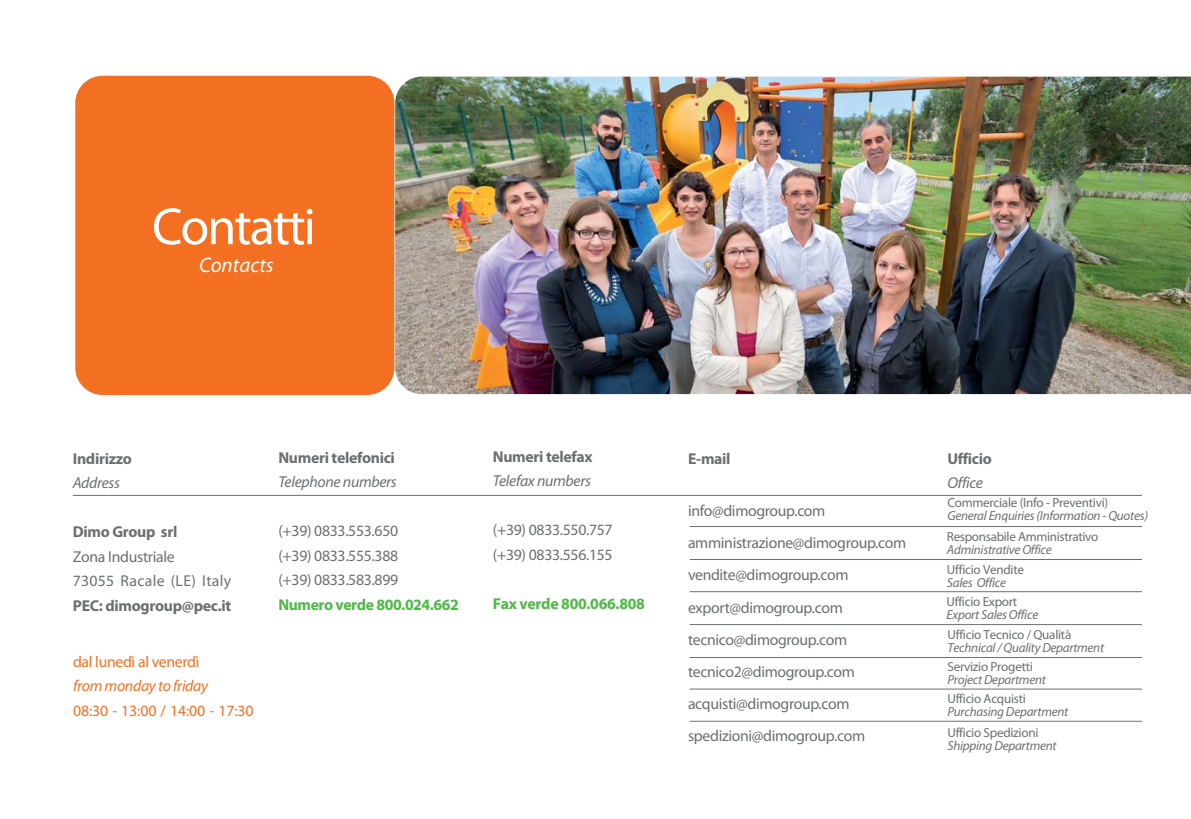
<style>
.page{position:relative;width:1191px;height:819px;background:#fff}
.page>*{position:absolute;margin:0;border:0;box-sizing:border-box;transform-origin:0 0}
.t1{font:52.5px "Myriad Pro";letter-spacing:-.04em;color:#fff}
.t2{font:italic 21px "Myriad Pro";color:#fff}
.t3{font:15.75px/32.2px "Myriad Pro";letter-spacing:-.02em;color:#6d6e70}
.t4{font:700 15.75px "Myriad Pro";letter-spacing:-.02em;color:#6d6e70}
.t5{font:italic 15.75px "Myriad Pro";letter-spacing:-.02em;color:#6d6e70}
.t6{font:700 15.75px "Myriad Pro";letter-spacing:-.025em;color:#50b848}
.t7{font:15.75px "Myriad Pro";letter-spacing:-.02em;color:#f36f21}
.t8{font:15.75px/24.5px "Myriad Pro";letter-spacing:.02em;color:#6d6e70}
.t9{font:italic 15.75px "Myriad Pro";letter-spacing:-.02em;color:#f36f21}
.t10{font:italic 13.12px "Myriad Pro";letter-spacing:-.02em;color:#6d6e70}
.t11{font:13.12px "Myriad Pro";letter-spacing:-.02em;color:#6d6e70}
</style>
<div class="page">
<img style="left:393px;top:76px;width:798px;height:319px">
<div style="left:75px;top:76px;width:319px;height:319px;background:#f36f21;border-radius:27px"></div>
<hr style="left:73px;top:495px;width:1069px;height:1px;background:#6d6e70">
<hr style="left:690px;top:526px;width:452px;height:1px;background:#6d6e70">
<hr style="left:690px;top:559px;width:452px;height:1px;background:#6d6e70">
<hr style="left:690px;top:591px;width:452px;height:1px;background:#6d6e70">
<hr style="left:690px;top:624px;width:452px;height:1px;background:#6d6e70">
<hr style="left:690px;top:657px;width:452px;height:1px;background:#6d6e70">
<hr style="left:690px;top:688px;width:452px;height:1px;background:#6d6e70">
<hr style="left:690px;top:720px;width:452px;height:1px;background:#6d6e70">
<h1 class="t1" style="left:152px;top:207px;width:165px">Contatti</h1>
<h2 class="t2" style="left:199px;top:257px;width:76px">Contacts</h2>
<p class="t4" style="left:73px;top:452px;width:61px">Indirizzo</p>
<p class="t5" style="left:73px;top:477px;width:49px">Address</p>
<p class="t4" style="left:73px;top:526px;width:106px">Dimo Group srl</p>
<p class="t8" style="left:73px;top:545px;width:160px">Zona Industriale<br>73055 Racale (LE) Italy</p>
<p class="t4" style="left:73px;top:599px;width:160px">PEC: dimogroup@pec.it</p>
<p class="t7" style="left:73px;top:655px;width:128px">dal lunedì al venerdì</p>
<p class="t9" style="left:73px;top:679px;width:137px">from monday to friday</p>
<p class="t7" style="left:73px;top:704px;width:182px">08:30 - 13:00 / 14:00 - 17:30</p>
<p class="t4" style="left:278px;top:451px;width:118px">Numeri telefonici</p>
<p class="t5" style="left:278px;top:476px;width:120px">Telephone numbers</p>
<p class="t3" style="left:278px;top:520px;width:121px;line-height:24.5px;text-align:justify">(+39) 0833.553.650 (+39) 0833.555.388 (+39) 0833.583.899</p>
<p class="t6" style="left:278px;top:598px;width:182px">Numero verde 800.024.662</p>
<p class="t4" style="left:493px;top:450px;width:101px">Numeri telefax</p>
<p class="t5" style="left:493px;top:475px;width:100px">Telefax numbers</p>
<p class="t3" style="left:493px;top:519px;width:121px;line-height:24.5px">(+39) 0833.550.757 (+39) 0833.556.155</p>
<p class="t6" style="left:493px;top:597px;width:154px">Fax verde 800.066.808</p>
<p class="t4" style="left:688px;top:452px;width:44px">E-mail</p>
<p class="t3" style="left:688px;top:496px;width:220px">info@dimogroup.com amministrazione@dimogroup.com vendite@dimogroup.com export@dimogroup.com tecnico@dimogroup.com tecnico2@dimogroup.com acquisti@dimogroup.com spedizioni@dimogroup.com</p>
<p class="t4" style="left:947px;top:452px;width:46px">Ufficio</p>
<p class="t5" style="left:947px;top:477px;width:37px">Office</p>
<p class="t11" style="left:947px;top:498px;width:162px">Commerciale (Info - Preventivi)</p>
<p class="t10" style="left:947px;top:511px;width:202px">General Enquiries (Information - Quotes)</p>
<p class="t11" style="left:947px;top:531px;width:153px">Responsabile Amministrativo</p>
<p class="t10" style="left:947px;top:544px;width:106px">Administrative Office</p>
<p class="t11" style="left:947px;top:564px;width:79px">Ufficio Vendite</p>
<p class="t10" style="left:947px;top:577px;width:61px">Sales Office</p>
<p class="t11" style="left:946px;top:597px;width:72px">Ufficio Export</p>
<p class="t10" style="left:946px;top:610px;width:93px">Export Sales Office</p>
<p class="t11" style="left:947px;top:629px;width:125px">Ufficio Tecnico / Qualità</p>
<p class="t10" style="left:947px;top:642px;width:158px">Technical / Quality Department</p>
<p class="t11" style="left:947px;top:661px;width:87px">Servizio Progetti</p>
<p class="t10" style="left:947px;top:674px;width:100px">Project Department</p>
<p class="t11" style="left:947px;top:693px;width:80px">Ufficio Acquisti</p>
<p class="t10" style="left:947px;top:707px;width:122px">Purchasing Department</p>
<p class="t11" style="left:947px;top:727px;width:92px">Ufficio Spedizioni</p>
<p class="t10" style="left:947px;top:740px;width:111px">Shipping Department</p>
</div>
